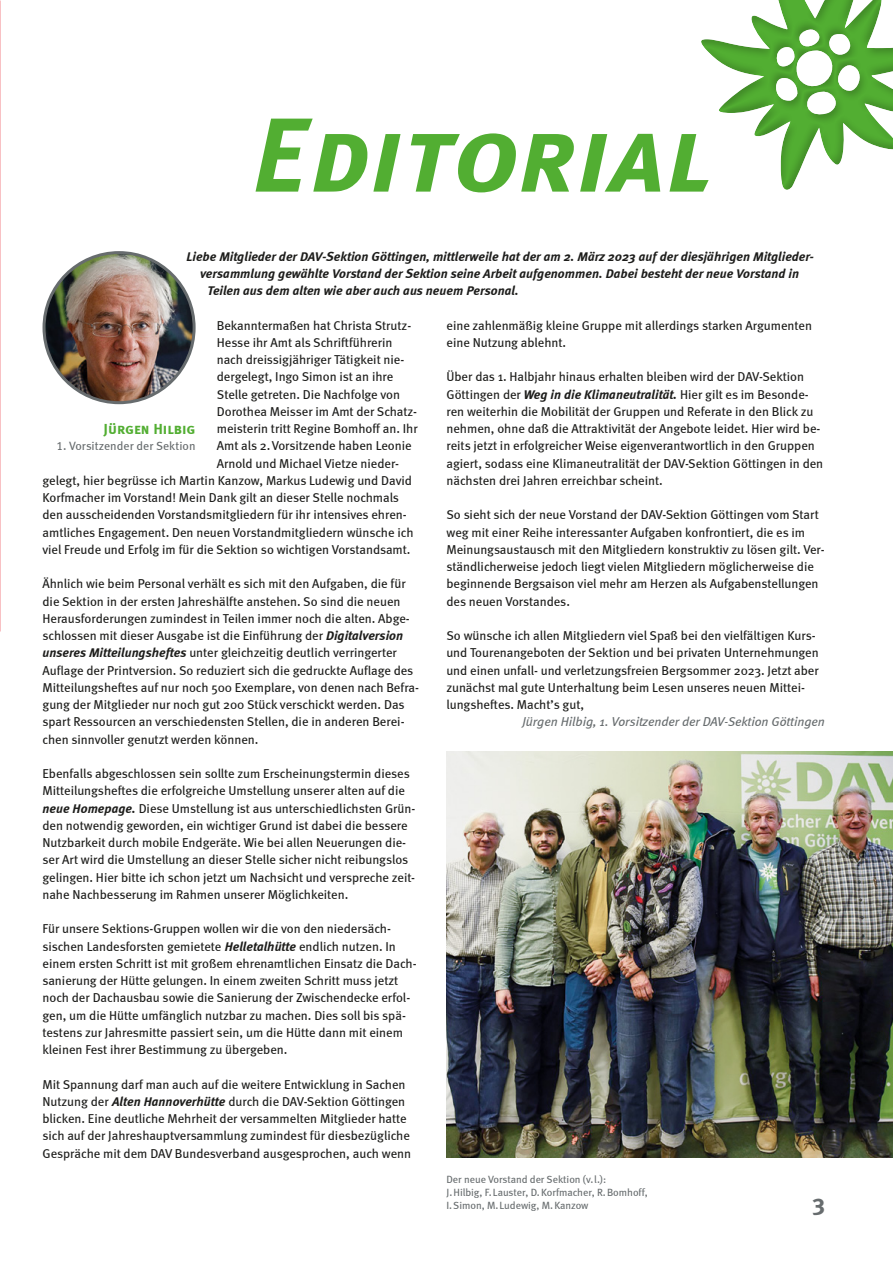
<style>
.page{position:relative;width:893px;height:1263px;background:#fff}
.page>*{position:absolute;margin:0;border:0;box-sizing:border-box;transform-origin:0 0}
.t1{font:105px "Meta Bold Italic Caps";letter-spacing:.025em;color:#52ae32}
.t2{font:24px "Meta Bold Caps";color:#676c6e}
.t3{font:15px "Meta Bold Caps";color:#52ae32}
.t4{font:12.9px/17.2px "Meta";letter-spacing:-.005em;color:#1d1d1b}
.t5{font:italic 700 12.9px "Meta";letter-spacing:.005em;color:#1d1d1b}
.t6{font:italic 12.9px "Meta";letter-spacing:-.005em;color:#676c6e}
.t7{font:12px "Meta Book LF";letter-spacing:.005em;color:#676c6e}
.t8{font:10.5px/12.8px "Meta";letter-spacing:-.005em;color:#676c6e}
.s1{font-weight:700;font-style:italic}
</style>
<div class="page">
<div style="left:698px;top:0;width:195px;height:193px;background:#1d1d1b;opacity:.25"></div>
<img style="left:44px;top:253px;width:150px;height:150px;border-radius:75px">
<div style="left:43px;top:251px;width:153px;height:153px;border:3px solid #676c6e;border-radius:50%"></div>
<hr style="left:0;top:631px;width:1px;height:632px;background:#1d1d1b">
<img style="left:446px;top:751px;width:447px;height:407px">
<h1 class="t1" style="left:252px;top:93px;width:459px">Editorial</h1>
<p class="t5" style="left:187px;top:248px;width:629px">Liebe Mitglieder der DAV-Sektion Göttingen, mittlerweile hat der am 2. März 2023 auf der diesjährigen Mitglieder-</p>
<p class="t5" style="left:200px;top:266px;width:600px">versammlung gewählte Vorstand der Sektion seine Arbeit aufgenommen. Dabei besteht der neue Vorstand in</p>
<p class="t5" style="left:208px;top:283px;width:313px">Teilen aus dem alten wie aber auch aus neuem Personal.</p>
<p class="t4" style="left:217px;top:316px;width:196px">Bekanntermaßen hat Christa Strutz-</p>
<p class="t4" style="left:217px;top:334px;width:177px">Hesse ihr Amt als Schriftführerin</p>
<p class="t4" style="left:217px;top:351px;width:189px">nach dreissigjähriger Tätigkeit nie-</p>
<p class="t4" style="left:217px;top:368px;width:178px">dergelegt, Ingo Simon ist an ihre</p>
<p class="t4" style="left:217px;top:385px;width:185px">Stelle getreten. Die Nachfolge von</p>
<p class="t4" style="left:217px;top:403px;width:202px">Dorothea Meisser im Amt der Schatz-</p>
<p class="t4" style="left:217px;top:420px;width:202px">meisterin tritt Regine Bomhoff an. Ihr</p>
<p class="t4" style="left:217px;top:437px;width:196px">Amt als 2.Vorsitzende haben Leonie</p>
<p class="t4" style="left:217px;top:454px;width:184px">Arnold und Michael Vietze nieder-</p>
<p class="t4" style="left:43px;top:472px;width:371px">gelegt, hier begrüsse ich Martin Kanzow, Markus Ludewig und David</p>
<p class="t4" style="left:43px;top:489px;width:358px">Korfmacher im Vorstand! Mein Dank gilt an dieser Stelle nochmals</p>
<p class="t4" style="left:43px;top:506px;width:366px">den ausscheidenden Vorstandsmitgliedern für ihr intensives ehren-</p>
<p class="t4" style="left:43px;top:523px;width:372px">amtliches Engagement. Den neuen Vorstandmitgliedern wünsche ich</p>
<p class="t4" style="left:43px;top:541px;width:370px">viel Freude und Erfolg im für die Sektion so wichtigen Vorstandsamt.</p>
<p class="t4" style="left:43px;top:575px;width:378px">Ähnlich wie beim Personal verhält es sich mit den Aufgaben, die für die Sektion in der ersten Jahreshälfte anstehen. So sind die neuen Herausforderungen zumindest in Teilen immer noch die alten. Abge&shy;schlossen mit dieser Ausgabe ist die Einführung der <span class="s1">Digitalversion unseres Mitteilungsheftes</span> unter gleichzeitig deutlich verringerter Auflage der Printversion. So reduziert sich die gedruckte Auflage des Mitteilungsheftes auf nur noch 500 Exemplare, von denen nach Befra&shy;gung der Mitglieder nur noch gut 200 Stück verschickt werden. Das spart Ressourcen an verschiedensten Stellen, die in anderen Berei&shy;chen sinnvoller genutzt werden können.</p>
<p class="t4" style="left:43px;top:765px;width:374px">Ebenfalls abgeschlossen sein sollte zum Erscheinungstermin dieses Mitteilungsheftes die erfolgreiche Umstellung unserer alten auf die <span class="s1">neue Homepage.</span> Diese Umstellung ist aus unterschiedlichsten Grün&shy;den notwendig geworden, ein wichtiger Grund ist dabei die bessere Nutzbarkeit durch mobile Endgeräte. Wie bei allen Neuerungen die&shy;ser Art wird die Umstellung an dieser Stelle sicher nicht reibungslos gelingen. Hier bitte ich schon jetzt um Nachsicht und verspreche zeit&shy;nahe Nachbesserung im Rahmen unserer Möglichkeiten.</p>
<p class="t4" style="left:43px;top:920px;width:374px">Für unsere Sektions-Gruppen wollen wir die von den niedersäch&shy;sischen Landesforsten gemietete <span class="s1">Helletalhütte</span> endlich nutzen. In einem ersten Schritt ist mit großem ehrenamtlichen Einsatz die Dach&shy;sanierung der Hütte gelungen. In einem zweiten Schritt muss jetzt noch der Dachausbau sowie die Sanierung der Zwischendecke erfol&shy;gen, um die Hütte umfänglich nutzbar zu machen. Dies soll bis spä&shy;testens zur Jahresmitte passiert sein, um die Hütte dann mit einem kleinen Fest ihrer Bestimmung zu übergeben.</p>
<p class="t4" style="left:43px;top:1075px;width:370px">Mit Spannung darf man auch auf die weitere Entwicklung in Sachen Nutzung der <span class="s1">Alten Hannoverhütte</span> durch die DAV-Sektion Göttingen blicken. Eine deutliche Mehrheit der versammelten Mitglieder hatte sich auf der Jahreshauptversammlung zumindest für diesbezügliche Gespräche mit dem DAV Bundesverband ausgesprochen, auch wenn</p>
<p class="t3" style="left:103px;top:420px;width:94px">Jürgen Hilbig</p>
<p class="t7" style="left:56px;top:439px;width:141px">1. Vorsitzender der Sektion</p>
<p class="t4" style="left:446px;top:316px;width:367px">eine zahlenmäßig kleine Gruppe mit allerdings starken Argumenten eine Nutzung ablehnt.</p>
<p class="t4" style="left:446px;top:368px;width:378px">Über das 1. Halbjahr hinaus erhalten bleiben wird der DAV-Sektion Göttingen der <span class="s1">Weg in die Klimaneutralität.</span> Hier gilt es im Besonde&shy;ren weiterhin die Mobilität der Gruppen und Referate in den Blick zu nehmen, ohne daß die Attraktivität der Angebote leidet. Hier wird be&shy;reits jetzt in erfolgreicher Weise eigenverantwortlich in den Gruppen agiert, sodass eine Klimaneutralität der DAV-Sektion Göttingen in den nächsten drei Jahren erreichbar scheint.</p>
<p class="t4" style="left:446px;top:506px;width:380px">So sieht sich der neue Vorstand der DAV-Sektion Göttingen vom Start weg mit einer Reihe interessanter Aufgaben konfrontiert, die es im Meinungsaustausch mit den Mitgliedern konstruktiv zu lösen gilt. Ver&shy;ständlicherweise jedoch liegt vielen Mitgliedern möglicherweise die beginnende Bergsaison viel mehr am Herzen als Aufgabenstellungen des neuen Vorstandes.</p>
<p class="t4" style="left:446px;top:627px;width:374px">So wünsche ich allen Mitgliedern viel Spaß bei den vielfältigen Kurs&shy;und Tourenangeboten der Sektion und bei privaten Unternehmungen und einen unfall- und verletzungsfreien Bergsommer 2023. Jetzt aber zunächst mal gute Unterhaltung beim Lesen unseres neuen Mittei&shy;lungsheftes. Macht’s gut,</p>
<p class="t6" style="left:522px;top:714px;width:304px">Jürgen Hilbig, 1. Vorsitzender der DAV-Sektion Göttingen</p>
<p class="t8" style="left:446px;top:1173px;width:203px">Der neue Vorstand der Sektion (v.l.):<br>J.Hilbig, F. Lauster, D.Korfmacher, R.Bomhoff,<br>I.Simon, M. Ludewig, M.Kanzow</p>
<h2 class="t2" style="left:812px;top:1188px;width:14px">3</h2>
</div>
